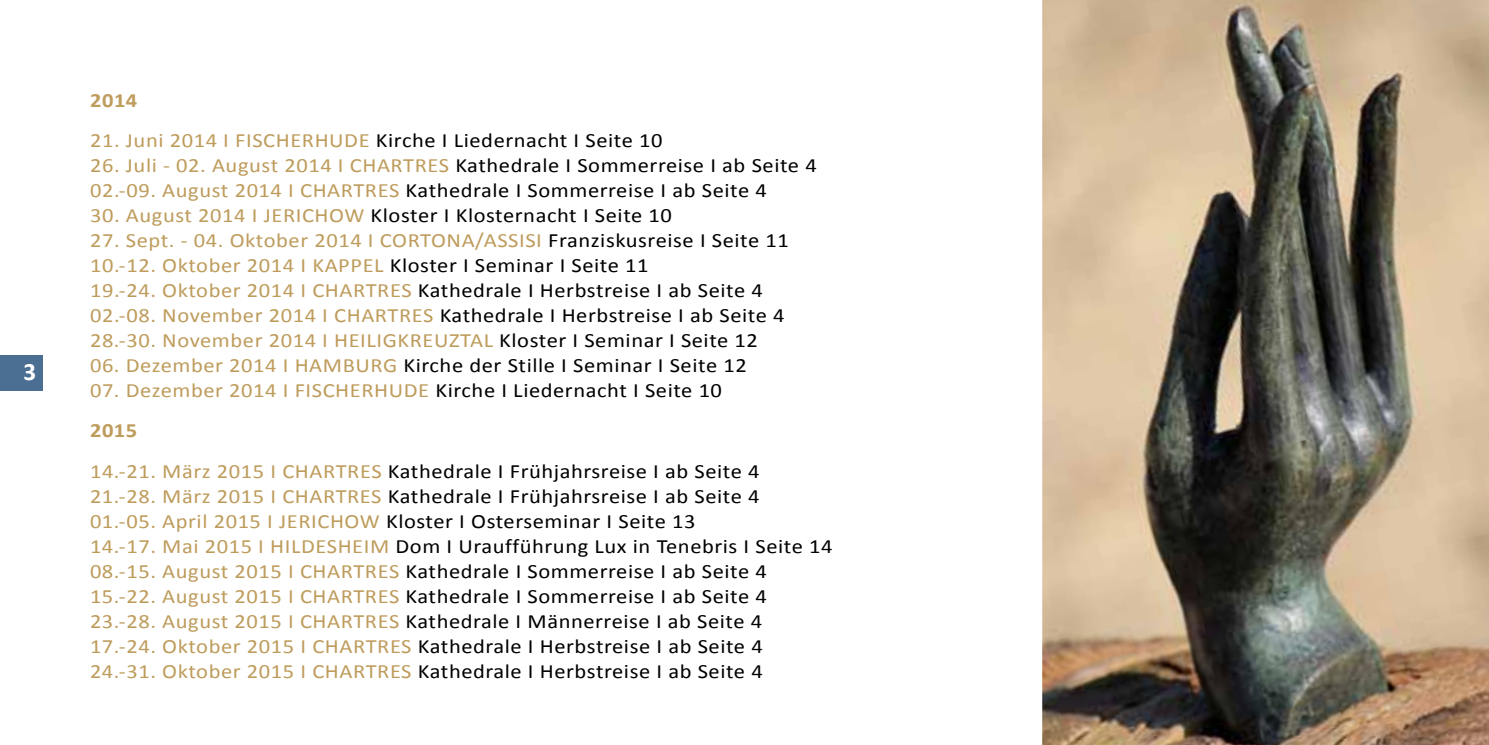
<style>
.page{position:relative;width:1489px;height:745px;background:#fff}
.page>*{position:absolute;margin:0;border:0;box-sizing:border-box;transform-origin:0 0}
.t1{font:700 25px "Calibri";color:#fff}
.t2{font:20.25px/25px "Calibri";letter-spacing:.025em;color:#000;scale:1.11 1}
.t3{font:20.25px/25px "Calibri";letter-spacing:.025em;color:#be9c5c;scale:1.11 1}
.t4{font:700 20.25px "Calibri";color:#be9c5c;scale:1.11 1}
.s1{color:#be9c5c}
.s2{color:#000}
.s3{font-weight:700;color:#be9c5c}
</style>
<div class="page">
<div style="left:0;top:354px;width:42px;height:36px;background:#4b6e93"></div>
<img style="left:1042px;top:0;width:446px;height:744px">
<p class="t1" style="left:24px;top:356px;width:14px">3</p>
<p class="t4" style="left:90px;top:88px;width:44px">2014</p>
<p class="t2" style="left:90px;top:127px;width:517px"><span class="s1">21. Juni 2014 I FISCHERHUDE</span> Kirche I Liedernacht I Seite 10</p>
<p class="t2" style="left:90px;top:152px;width:656px"><span class="s1">26. Juli - 02. August 2014 I CHARTRES</span> Kathedrale I Sommerreise I ab Seite 4<br><span class="s1">02.-09. August 2014 I CHARTRES</span> Kathedrale I Sommerreise I ab Seite 4</p>
<p class="t2" style="left:90px;top:202px;width:525px"><span class="s1">30. August 2014 I JERICHOW</span> Kloster I Klosternacht I Seite 10</p>
<p class="t3" style="left:90px;top:227px;width:631px">27. Sept. - 04. Oktober 2014 I CORTONA/ASSISI <span class="s2">Franziskusreise I Seite 11<br></span>10.-12. Oktober 2014 I KAPPEL <span class="s2">Kloster I Seminar I Seite 11<br></span>19.-24. Oktober 2014 I CHARTRES <span class="s2">Kathedrale I Herbstreise I ab Seite 4<br></span>02.-08. November 2014 I CHARTRES <span class="s2">Kathedrale I Herbstreise I ab Seite 4<br></span>28.-30. November 2014 I HEILIGKREUZTAL <span class="s2">Kloster I Seminar I Seite 12</span></p>
<p class="t2" style="left:90px;top:352px;width:593px"><span class="s1">06. Dezember 2014 I HAMBURG</span> Kirche der Stille I Seminar I Seite 12</p>
<p class="t2" style="left:90px;top:369px;width:604px;line-height:40px"><span class="s1">07. Dezember 2014 I FISCHERHUDE</span> Kirche I Liedernacht I Seite 10<br><span class="s3">2015<br></span><span class="s1">14.-21. März 2015 I CHARTRES</span> Kathedrale I Frühjahrsreise I ab Seite 4</p>
<p class="t2" style="left:90px;top:482px;width:670px"><span class="s1">21.-28. März 2015 I CHARTRES</span> Kathedrale I Frühjahrsreise I ab Seite 4<br><span class="s1">01.-05. April 2015 I JERICHOW</span> Kloster I Osterseminar I Seite 13<br><span class="s1">14.-17. Mai 2015 I HILDESHEIM</span> Dom I Uraufführung Lux in Tenebris I Seite 14<br><span class="s1">08.-15. August 2015 I CHARTRES</span> Kathedrale I Sommerreise I ab Seite 4<br><span class="s1">15.-22. August 2015 I CHARTRES</span> Kathedrale I Sommerreise I ab Seite 4<br><span class="s1">23.-28. August 2015 I CHARTRES</span> Kathedrale I Männerreise I ab Seite 4<br><span class="s1">17.-24. Oktober 2015 I CHARTRES</span> Kathedrale I Herbstreise I ab Seite 4<br><span class="s1">24.-31. Oktober 2015 I CHARTRES</span> Kathedrale I Herbstreise I ab Seite 4</p>
</div>
